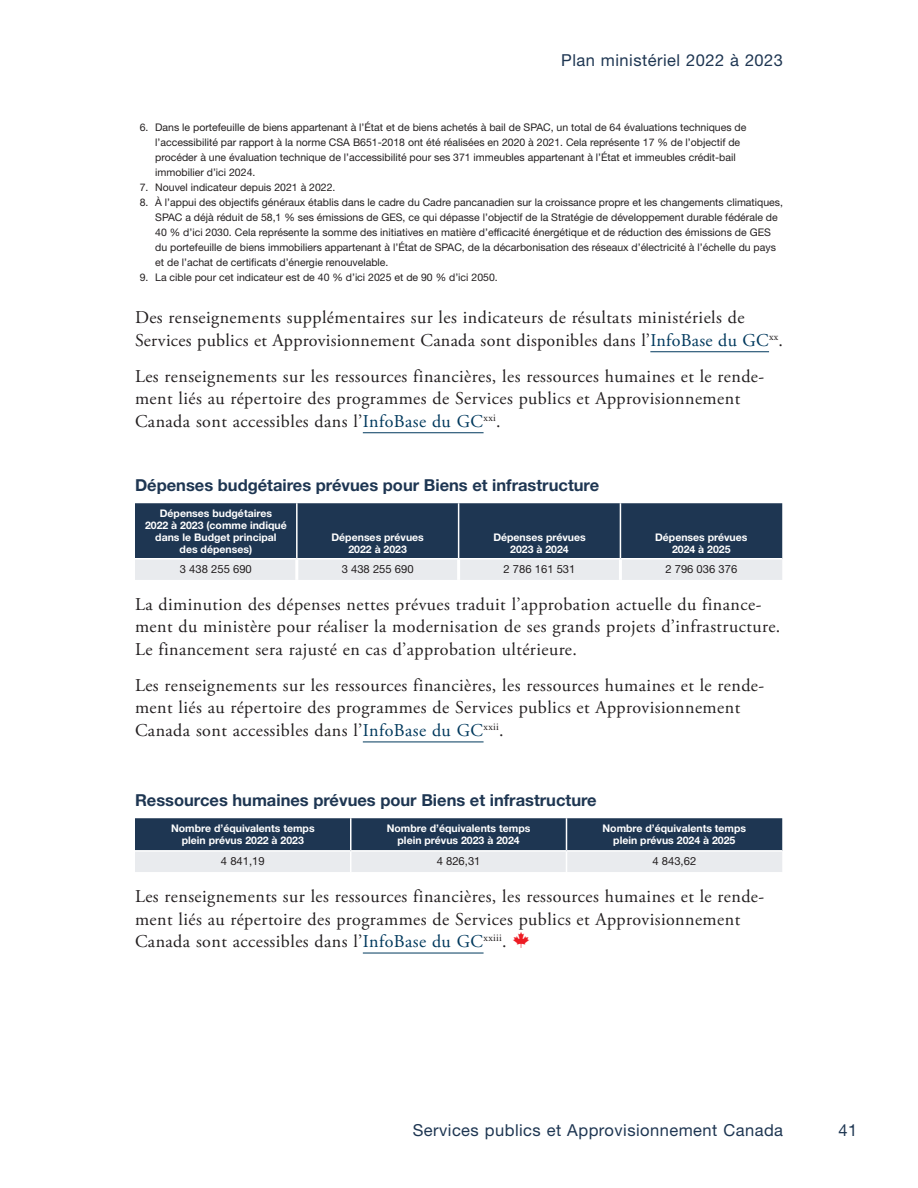
<style>
.page{position:relative;width:918px;height:1188px;background:#fff}
.page>*{position:absolute;margin:0;border:0;box-sizing:border-box;transform-origin:0 0}
.Para_1d__span{font:18px/22.5px "Adobe Garamond Pro";letter-spacing:.025em;color:#231f20}
.Para_1dd__last{font:18px/22.5px "Adobe Garamond Pro";letter-spacing:.025em;color:#231f20}
.Table_title_1a{font:700 16.5px "Helvetica Neue LT Std";color:#1e3652}
.t1{font:16.5px "Helvetica Neue LT Std";letter-spacing:.03em;color:#1e3652}
.Table_2__Numbers__centre{font:11.25px "Helvetica Neue LT Std";color:#231f20}
.t2{font:10.5px/15px "Helvetica Neue LT Std";color:#231f20}
.Table_2__Head_1{font:700 10.5px/12px "Helvetica Neue LT Std";color:#fff;text-align:center}
.s1{color:#00395d}
</style>
<div class="page">
<hr style="left:650px;top:351px;width:119px;height:1px;background:#00395d">
<hr style="left:363px;top:432px;width:121px;height:1px;background:#00395d">
<hr style="left:363px;top:741px;width:121px;height:1px;background:#00395d">
<hr style="left:363px;top:953px;width:121px;height:1px;background:#00395d">
<svg style="left:135px;top:503px;width:647px;height:77px;background:#56687d"></svg>
<hr style="left:295px;top:559px;width:3px;height:21px;background:#fff">
<hr style="left:457px;top:559px;width:3px;height:21px;background:#fff">
<hr style="left:619px;top:559px;width:3px;height:21px;background:#fff">
<hr style="left:296px;top:503px;width:2px;height:55px;background:#fff">
<hr style="left:458px;top:503px;width:1px;height:55px;background:#fff">
<hr style="left:620px;top:503px;width:1px;height:55px;background:#fff">
<hr style="left:135px;top:558px;width:162px;height:1px;background:#fff">
<hr style="left:297px;top:558px;width:162px;height:1px;background:#fff">
<hr style="left:459px;top:558px;width:161px;height:1px;background:#fff">
<hr style="left:620px;top:558px;width:162px;height:1px;background:#fff">
<svg style="left:135px;top:818px;width:647px;height:54px;background:#728193"></svg>
<h2 class="t1" style="left:561px;top:50px;width:223px">Plan ministériel 2022 à 2023</h2>
<p class="t2" style="left:155px;top:119px;width:593px;text-indent:-16px">6. Dans le portefeuille de biens appartenant à l’État et de biens achetés à bail de SPAC, un total de 64 évaluations techniques de l’accessibilité par rapport à la norme CSA B651-2018 ont été réalisées en 2020 à 2021. Cela représente 17 % de l’objectif de procéder à une évaluation technique de l’accessibilité pour ses 371 immeubles appartenant à l’État et immeubles crédit-bail immobilier d’ici 2024.</p>
<p class="t2" style="left:140px;top:179px;width:197px">7. Nouvel indicateur depuis 2021 à 2022.</p>
<p class="t2" style="left:155px;top:194px;width:629px;text-indent:-15px">8. À l’appui des objectifs généraux établis dans le cadre du Cadre pancanadien sur la croissance propre et les changements climatiques, SPAC a déjà réduit de 58,1 % ses émissions de GES, ce qui dépasse l’objectif de la Stratégie de développement durable fédérale de 40 % d’ici 2030. Cela représente la somme des initiatives en matière d’efficacité énergétique et de réduction des émissions de GES du portefeuille de biens immobiliers appartenant à l’État de SPAC, de la décarbonisation des réseaux d’électricité à l’échelle du pays et de l’achat de certificats d’énergie renouvelable.</p>
<p class="t2" style="left:140px;top:269px;width:360px">9. La cible pour cet indicateur est de 40 % d’ici 2025 et de 90 % d’ici 2050.</p>
<p class="Para_1d__span" style="left:135px;top:307px;width:649px">Des renseignements supplémentaires sur les indicateurs de résultats ministériels de<br>Services publics et Approvisionnement Canada sont disponibles dans l’<span class="s1">InfoBase du GC</span><sup>xx</sup>.</p>
<p class="Para_1d__span" style="left:135px;top:365px;width:630px">Les renseignements sur les ressources financières, les ressources humaines et le rende&shy;ment liés au répertoire des programmes de Services publics et Approvisionnement<br>Canada sont accessibles dans l’<span class="s1">InfoBase du GC</span><sup>xxi</sup>.</p>
<p class="Table_title_1a" style="left:135px;top:474px;width:466px">Dépenses budgétaires prévues pour Biens et infrastructure</p>
<p class="Table_2__Head_1" style="left:145px;top:507px;width:143px">Dépenses budgétaires<br>2022 à 2023 (comme indiqué dans le Budget principal des dépenses)</p>
<p class="Table_2__Head_1" style="left:332px;top:531px;width:94px">Dépenses prévues<br>2022 à 2023</p>
<p class="Table_2__Head_1" style="left:493px;top:531px;width:94px">Dépenses prévues<br>2023 à 2024</p>
<p class="Table_2__Head_1" style="left:655px;top:531px;width:94px">Dépenses prévues<br>2024 à 2025</p>
<p class="Table_2__Numbers__centre" style="left:180px;top:562px;width:73px">3 438 255 690</p>
<p class="Table_2__Numbers__centre" style="left:342px;top:562px;width:73px">3 438 255 690</p>
<p class="Table_2__Numbers__centre" style="left:504px;top:562px;width:73px">2 786 161 531</p>
<p class="Table_2__Numbers__centre" style="left:665px;top:562px;width:73px">2 796 036 376</p>
<p class="Para_1d__span" style="left:135px;top:594px;width:647px">La diminution des dépenses nettes prévues traduit l’approbation actuelle du finance&shy;ment du ministère pour réaliser la modernisation de ses grands projets d’infrastructure.<br>Le financement sera rajusté en cas d’approbation ultérieure.</p>
<p class="Para_1dd__last" style="left:135px;top:675px;width:630px">Les renseignements sur les ressources financières, les ressources humaines et le rende&shy;ment liés au répertoire des programmes de Services publics et Approvisionnement<br>Canada sont accessibles dans l’<span class="s1">InfoBase du GC</span><sup>xxii</sup>.</p>
<p class="Table_title_1a" style="left:135px;top:789px;width:463px">Ressources humaines prévues pour Biens et infrastructure</p>
<p class="Table_2__Head_1" style="left:171px;top:822px;width:145px">Nombre d’équivalents temps plein prévus 2022 à 2023</p>
<p class="Table_2__Head_1" style="left:387px;top:822px;width:145px">Nombre d’équivalents temps plein prévus 2023 à 2024</p>
<p class="Table_2__Head_1" style="left:603px;top:822px;width:145px">Nombre d’équivalents temps plein prévus 2024 à 2025</p>
<p class="Table_2__Numbers__centre" style="left:221px;top:854px;width:45px">4 841,19</p>
<p class="Table_2__Numbers__centre" style="left:437px;top:854px;width:45px">4 826,31</p>
<p class="Table_2__Numbers__centre" style="left:652px;top:854px;width:45px">4 843,62</p>
<p class="Para_1dd__last" style="left:135px;top:886px;width:630px">Les renseignements sur les ressources financières, les ressources humaines et le rende&shy;ment liés au répertoire des programmes de Services publics et Approvisionnement<br>Canada sont accessibles dans l’<span class="s1">InfoBase du GC</span><sup>xxiii</sup>.</p>
<h2 class="t1" style="left:413px;top:1120px;width:372px">Services publics et Approvisionnement Canada</h2>
<h2 class="t1" style="left:838px;top:1120px;width:20px">41</h2>
</div>
